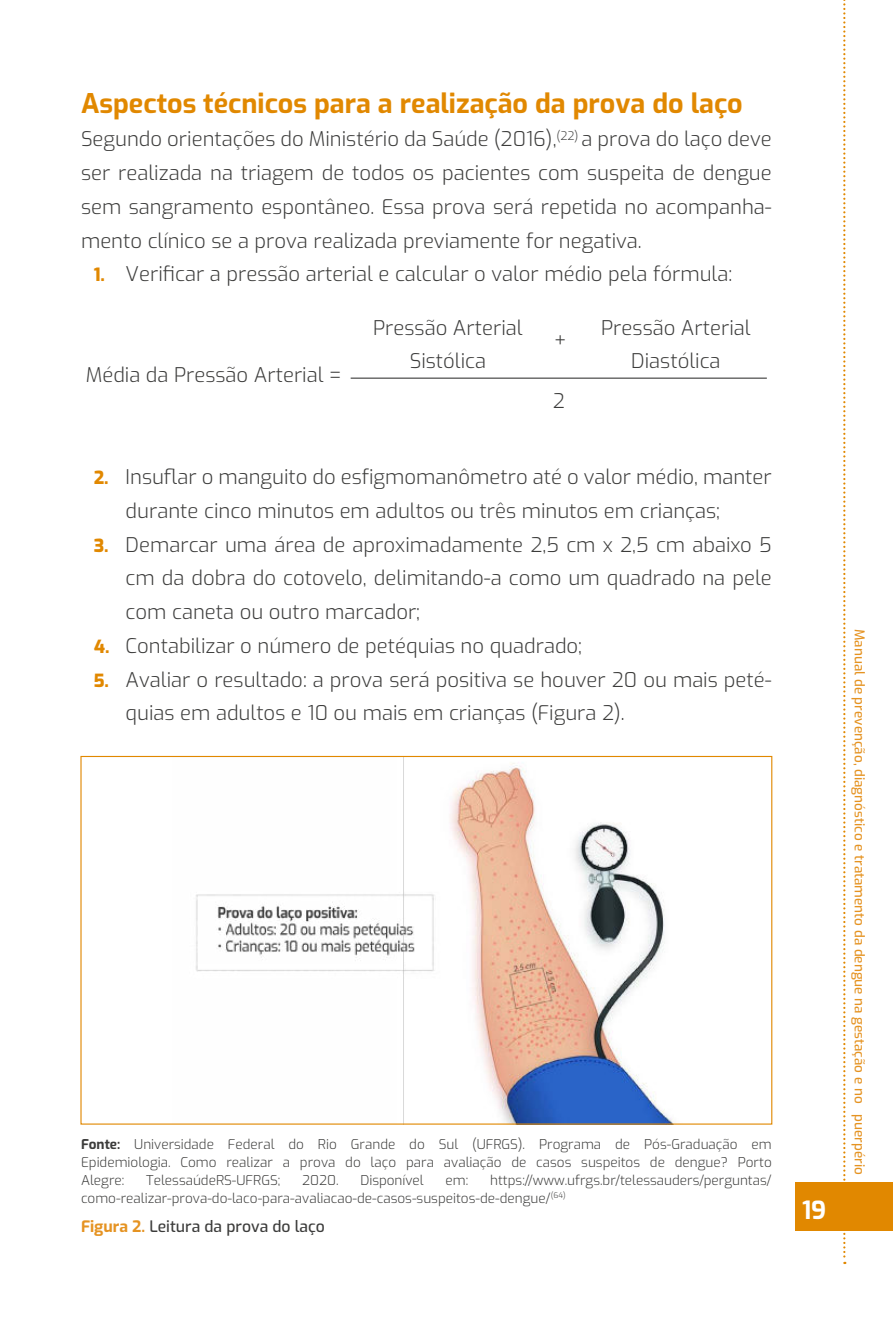
<style>
.page{position:relative;width:893px;height:1340px;background:#fff}
.page>*{position:absolute;margin:0;border:0;box-sizing:border-box;transform-origin:0 0}
.t1{font:27px "Exo";color:#e18800}
.t2{font:24.75px "Exo";color:#fff}
.t3{font:20.25px/33.8px "Exo";color:#3c3c3b;text-align:justify}
.t4{font:15.75px "Exo";color:#3c3c3b}
.t5{font:13.5px/18px "Exo";color:#3c3c3b;text-align:justify}
.t6{font:13.5px "Exo";color:#e59322}
.s1{font-size:18px;color:#e18800}
.s2{color:#e59322}
</style>
<div class="page">
<div style="left:796px;top:1182px;width:97px;height:48px;background:#e18800"></div>
<svg style="left:843px;top:0;width:2px;height:1263px"></svg>
<hr style="left:351px;top:377px;width:416px;height:2px;background:#3c3c3b">
<img style="left:196px;top:758px;width:476px;height:364px">
<h1 class="t1" style="left:81px;top:89px;width:663px">Aspectos técnicos para a realização da prova do laço</h1>
<p class="t3" style="left:81px;top:123px;width:692px">Segundo orientações do Ministério da Saúde (2016),<sup>(22)</sup> a prova do laço deve ser realizada na triagem de todos os pacientes com suspeita de dengue sem sangramento espontâneo. Essa prova será repetida no acompanha&shy;mento clínico se a prova realizada previamente for negativa.</p>
<p class="t3" style="left:94px;top:256px;width:640px"><span class="s1">1.</span> Verificar a pressão arterial e calcular o valor médio pela fórmula:</p>
<p class="t3" style="left:86px;top:359px;width:257px">Média da Pressão Arterial =</p>
<p class="t3" style="left:373px;top:311px;width:151px;text-align:center">Pressão Arterial<br>Sistólica</p>
<p class="t3" style="left:601px;top:311px;width:151px;text-align:center">Pressão Arterial<br>Diastólica</p>
<p class="t3" style="left:554px;top:324px;width:14px">+</p>
<p class="t3" style="left:553px;top:385px;width:14px">2</p>
<p class="t3" style="left:126px;top:459px;width:648px;text-indent:-32px"><span class="s1">2.</span> Insuflar o manguito do esfigmomanômetro até o valor médio, manter durante cinco minutos em adultos ou três minutos em crianças;</p>
<p class="t3" style="left:126px;top:526px;width:648px;text-indent:-32px"><span class="s1">3.</span> Demarcar uma área de aproximadamente 2,5 cm x 2,5 cm abaixo 5 cm da dobra do cotovelo, delimitando-a como um quadrado na pele com caneta ou outro marcador;</p>
<p class="t3" style="left:94px;top:627px;width:490px"><span class="s1">4.</span> Contabilizar o número de petéquias no quadrado;</p>
<p class="t3" style="left:126px;top:663px;width:648px;text-indent:-32px"><span class="s1">5.</span> Avaliar o resultado: a prova será positiva se houver 20 ou mais peté&shy;quias em adultos e 10 ou mais em crianças (Figura 2).</p>
<p class="t5" style="left:81px;top:1135px;width:692px">Fonte: Universidade Federal do Rio Grande do Sul (UFRGS). Programa de Pós-Graduação em Epidemiologia. Como realizar a prova do laço para avaliação de casos suspeitos de dengue? Porto Alegre:</p>
<p class="t5" style="left:81px;top:1170px;width:692px;text-indent:409px">https://www.ufrgs.br/telessauders/perguntas/ como-realizar-prova-do-laco-para-avaliacao-de-casos-suspeitos-de-dengue/<sup>(64)</sup></p>
<p class="t4" style="left:81px;top:1217px;width:246px"><span class="s2">Figura 2.</span> Leitura da prova do laço</p>
<p class="t5" style="left:146px;top:1170px;width:136px">TelessaúdeRS-UFRGS;</p>
<p class="t5" style="left:302px;top:1170px;width:38px">2020.</p>
<p class="t5" style="left:360px;top:1170px;width:65px">Disponível</p>
<p class="t5" style="left:446px;top:1170px;width:24px">em:</p>
<p class="t2" style="left:802px;top:1197px;width:26px">19</p>
<p class="t6" style="left:866px;top:629px;width:547px;rotate:90deg">Manual de prevenção, diagnóstico e tratamento da dengue na gestação e no puerpério</p>
</div>
